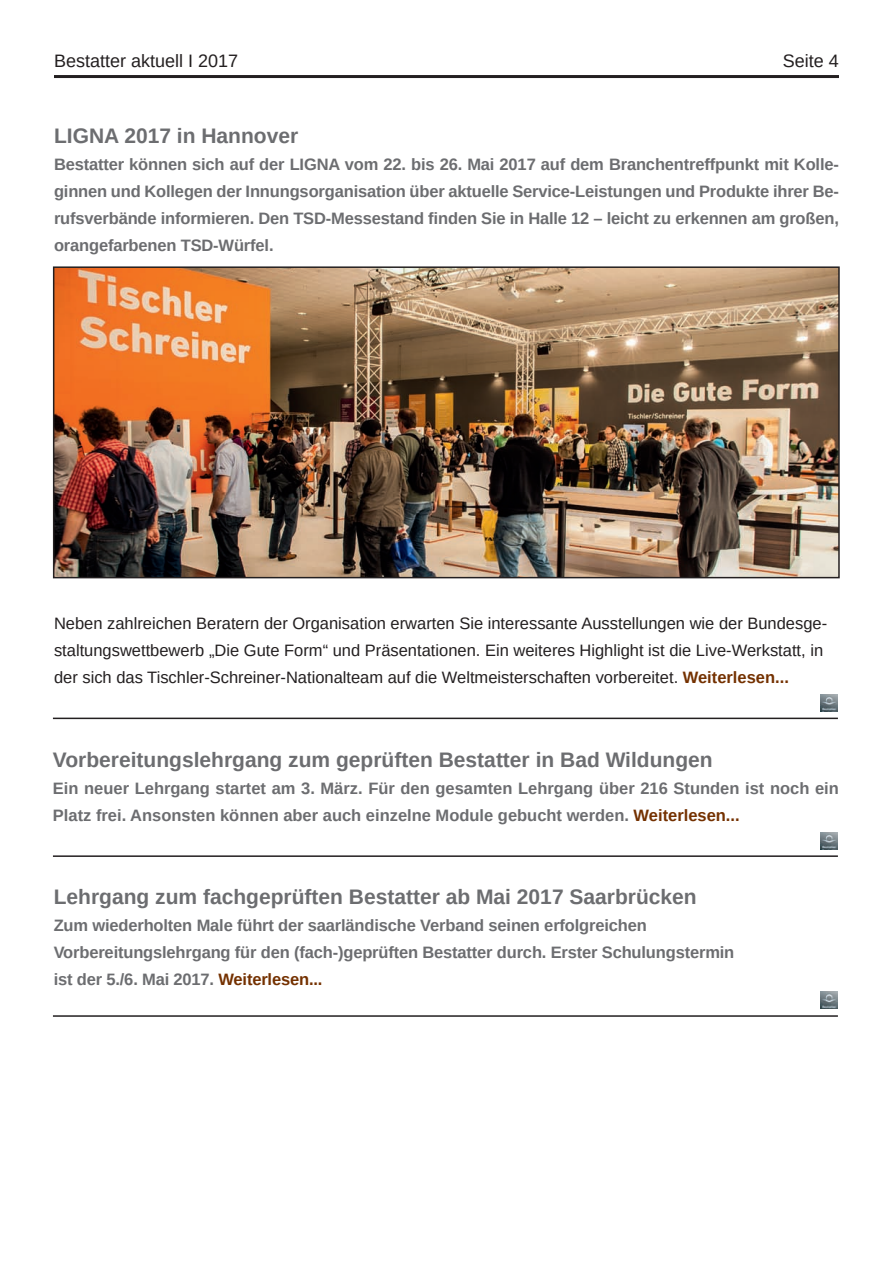
<style>
.page{position:relative;width:893px;height:1263px;background:#fff}
.page>*{position:absolute;margin:0;border:0;box-sizing:border-box;transform-origin:0 0}
.t1{font:700 21px "Arimo";color:#6c6d70}
.t2{font:18px "Arimo";color:#231f20}
.t3{font:700 16.5px/27px "Arimo";letter-spacing:-.01em;color:#6c6d70}
.t4{font:16.5px/27px "Arimo";color:#231f20}
.s1{font-weight:700;color:#743100}
.s2{color:#743100}
</style>
<div class="page">
<hr style="left:54px;top:75px;width:785px;height:3px;background:#231f20">
<img style="left:56px;top:269px;width:781px;height:306px">
<div style="left:53px;top:266px;width:787px;height:312px;border:2px solid #231f20"></div>
<hr style="left:53px;top:718px;width:785px;height:1px;background:#231f20">
<img style="left:821px;top:694px;width:17px;height:17px">
<hr style="left:53px;top:855px;width:785px;height:2px;background:#231f20">
<img style="left:821px;top:832px;width:17px;height:17px">
<hr style="left:53px;top:1015px;width:785px;height:2px;background:#231f20">
<img style="left:821px;top:992px;width:17px;height:17px">
<p class="t2" style="left:54px;top:49px;width:186px">Bestatter aktuell I 2017</p>
<p class="t2" style="left:783px;top:49px;width:58px">Seite 4</p>
<p class="t1" style="left:54px;top:121px;width:246px">LIGNA 2017 in Hannover</p>
<p class="t3" style="left:54px;top:151px;width:786px;text-align:justify">Bestatter können sich auf der LIGNA vom 22. bis 26. Mai 2017 auf dem Branchentreffpunkt mit Kolle&shy;ginnen und Kollegen der Innungsorganisation über aktuelle Service-Leistungen und Produkte ihrer Be&shy;rufsverbände informieren. Den TSD-Messestand finden Sie in Halle 12 – leicht zu erkennen am großen, orangefarbenen TSD-Würfel.</p>
<p class="t4" style="left:54px;top:610px;width:775px">Neben zahlreichen Beratern der Organisation erwarten Sie interessante Ausstellungen wie der Bundesge&shy;staltungswettbewerb „Die Gute Form“ und Präsentationen. Ein weiteres Highlight ist die Live-Werkstatt, in der sich das Tischler-Schreiner-Nationalteam auf die Weltmeisterschaften vorbereitet. <span class="s1">Weiterlesen...</span></p>
<p class="t1" style="left:53px;top:745px;width:661px">Vorbereitungslehrgang zum geprüften Bestatter in Bad Wildungen</p>
<p class="t3" style="left:53px;top:775px;width:787px">Ein neuer Lehrgang startet am 3. März. Für den gesamten Lehrgang über 216 Stunden ist noch ein<br>Platz frei. Ansonsten können aber auch einzelne Module gebucht werden. <span class="s2">Weiterlesen...</span></p>
<p class="t1" style="left:54px;top:883px;width:644px">Lehrgang zum fachgeprüften Bestatter ab Mai 2017 Saarbrücken</p>
<p class="t3" style="left:54px;top:912px;width:682px">Zum wiederholten Male führt der saarländische Verband seinen erfolgreichen<br>Vorbereitungslehrgang für den (fach-)geprüften Bestatter durch. Erster Schulungstermin ist der 5./6. Mai 2017. <span class="s2">Weiterlesen...</span></p>
</div>
